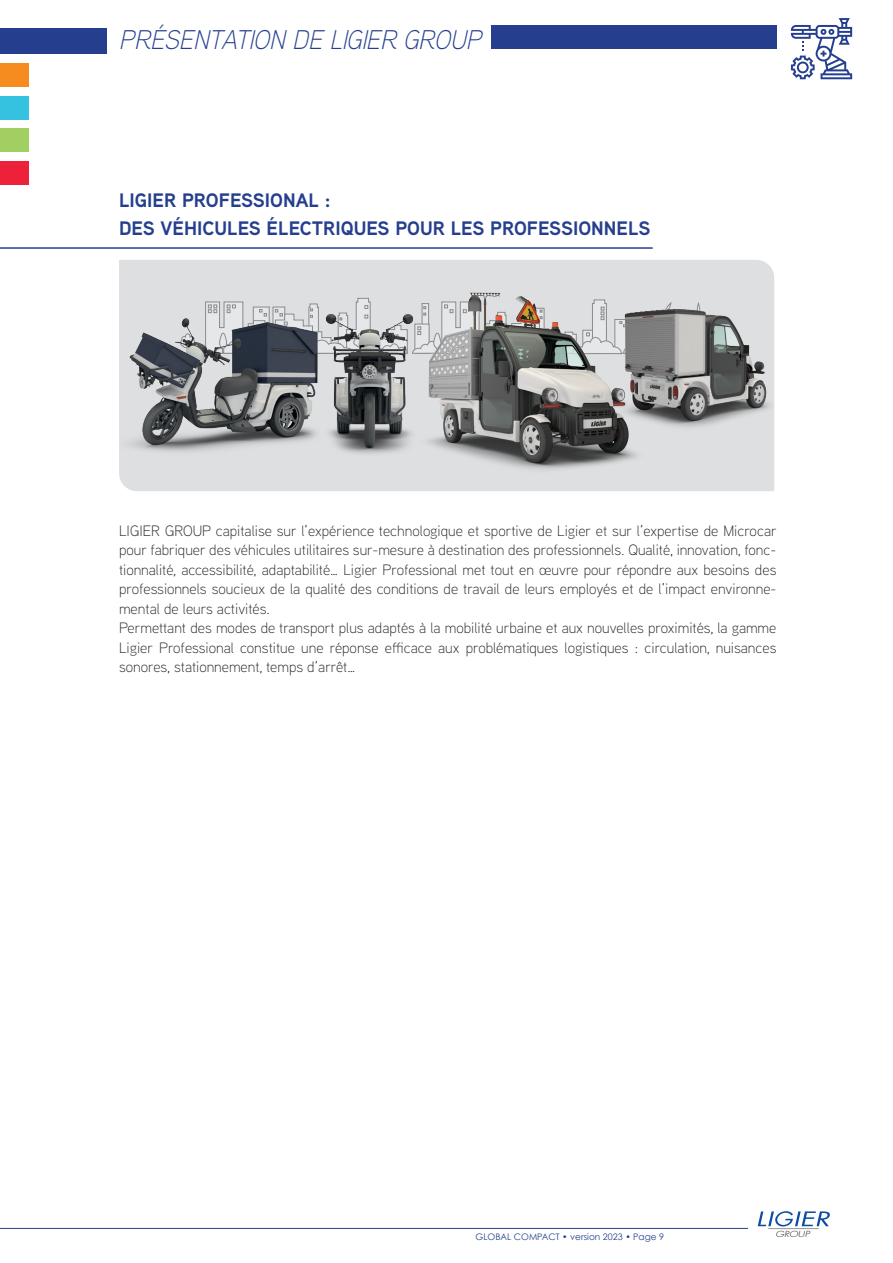
<style>
.page{position:relative;width:893px;height:1263px;background:#fff}
.page>*{position:absolute;margin:0;border:0;box-sizing:border-box;transform-origin:0 0}
.t1{font:italic 300 27px "Aaux Next";color:#253f8e}
.t2{font:700 19.5px/28px "Aaux Next";color:#253f8e}
.t3{font:300 15px/19.5px "Aaux Next";color:#231f20}
.t4{font:9px "Century Gothic";color:#253f8e}
.t5{font:italic 300 8.1px "Futura Std";color:#231f20;scale:1.27 1}
</style>
<div class="page">
<div style="left:491px;top:25px;width:285px;height:24px;background:#253f8e"></div>
<hr style="left:0;top:1228px;width:748px;height:1px;background:#253f8e">
<svg style="left:758px;top:1211px;width:72px;height:15px"></svg>
<hr style="left:768px;top:1228px;width:51px;height:1px;background:#939598">
<div style="left:0;top:63px;width:28px;height:24px;background:#f68b1f"></div>
<div style="left:0;top:128px;width:28px;height:24px;background:#a2cf62"></div>
<div style="left:0;top:96px;width:28px;height:24px;background:#35c2e0"></div>
<div style="left:0;top:28px;width:106px;height:26px;background:#253f8e"></div>
<div style="left:0;top:161px;width:28px;height:24px;background:#ed213a"></div>
<svg style="left:791px;top:18px;width:61px;height:61px"></svg>
<div style="left:119px;top:260px;width:655px;height:231px;background:#dedfe1"></div>
<hr style="left:0;top:247px;width:653px;height:2px;background:#253f8e">
<img style="left:540px;top:266px;width:235px;height:183px">
<img style="left:395px;top:288px;width:282px;height:199px">
<img style="left:119px;top:302px;width:123px;height:167px">
<img style="left:242px;top:295px;width:250px;height:178px">
<h1 class="t1" style="left:120px;top:21px;width:364px">PRÉSENTATION DE LIGIER GROUP</h1>
<h2 class="t2" style="left:119px;top:186px;width:533px">LIGIER PROFESSIONAL :<br>DES VÉHICULES ÉLECTRIQUES POUR LES PROFESSIONNELS</h2>
<p class="t3" style="left:119px;top:520px;width:659px">LIGIER GROUP capitalise sur l’expérience technologique et sportive de Ligier et sur l’expertise de Microcar pour fabriquer des véhicules utilitaires sur-mesure à destination des professionnels. Qualité, innovation, fonc&shy;tionnalité, accessibilité, adaptabilité… Ligier Professional met tout en œuvre pour répondre aux besoins des professionnels soucieux de la qualité des conditions de travail de leurs employés et de l’impact environne&shy;mental de leurs activités.<br>Permettant des modes de transport plus adaptés à la mobilité urbaine et aux nouvelles proximités, la gamme Ligier Professional constitue une réponse efficace aux problématiques logistiques : circulation, nuisances sonores, stationnement, temps d’arrêt…</p>
<p class="t4" style="left:476px;top:1231px;width:190px">GLOBAL COMPACT • version 2023 • Page 9</p>
<p class="t5" style="left:775px;top:1229px;width:28px">GROUP</p>
</div>
